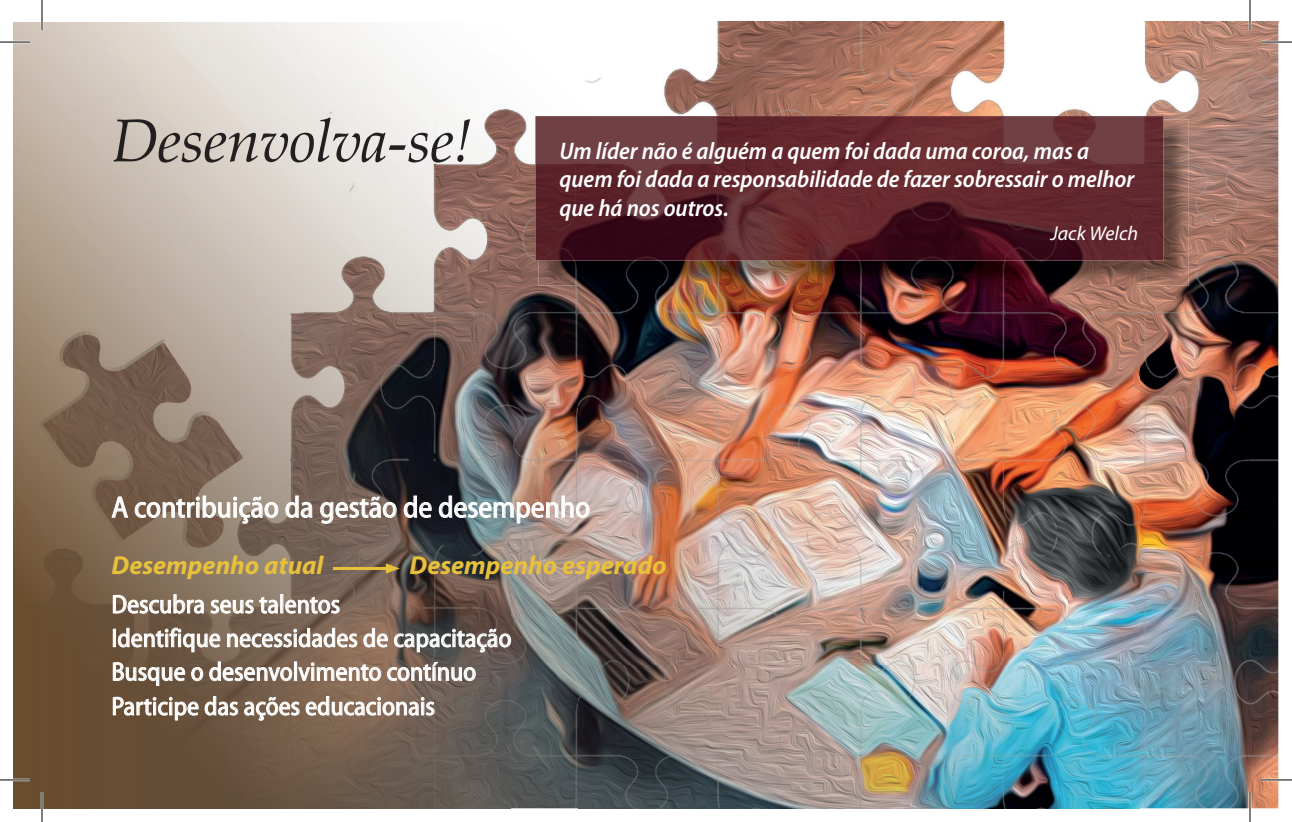
<style>
.page{position:relative;width:1292px;height:822px;background:#fff}
.page>*{position:absolute;margin:0;border:0;box-sizing:border-box;transform-origin:0 0}
.t1{font:italic 60px "Zapf Calligraphic 801 BT";color:#231f20}
.t2{font:semi-condensed 30px "Myriad Pro";color:#fff}
.t3{font:semi-condensed 26px/34px "Myriad Pro";color:#fff}
.t4{font:italic 700 26px "Myriad Pro";color:#e8c13c}
.t5{font:italic 600 semi-condensed 24px/28.8px "Myriad Pro";color:#fff}
.t6{font:italic 20px "Myriad Pro";color:#fff}
</style>
<div class="page">
<img style="left:14px;top:22px;width:495px;height:785px">
<img style="left:509px;top:22px;width:769px;height:142px">
<img style="left:509px;top:164px;width:70px;height:643px">
<img style="left:1139px;top:164px;width:139px;height:643px">
<img style="left:579px;top:285px;width:560px;height:522px">
<img style="left:538px;top:119px;width:650px;height:166px">
<img style="left:535px;top:116px;width:628px;height:144px">
<svg style="left:111px;top:483px;width:168px;height:60px"></svg>
<svg style="left:285px;top:488px;width:28px;height:30px"></svg>
<svg style="left:320px;top:496px;width:77px;height:36px"></svg>
<svg style="left:403px;top:488px;width:29px;height:30px"></svg>
<img style="left:438px;top:488px;width:152px;height:47px">
<hr style="left:333px;top:567px;width:56px;height:2px;background:#e8c13c">
<svg style="left:386px;top:563px;width:14px;height:10px"></svg>
<svg style="left:113px;top:594px;width:244px;height:57px"></svg>
<svg style="left:363px;top:627px;width:25px;height:20px"></svg>
<svg style="left:394px;top:628px;width:117px;height:24px"></svg>
<svg style="left:113px;top:662px;width:72px;height:23px"></svg>
<svg style="left:191px;top:666px;width:12px;height:14px"></svg>
<svg style="left:209px;top:661px;width:83px;height:20px"></svg>
<div style="left:294px;top:661px;width:3px;height:19px;border:1px solid #fff"></div>
<svg style="left:298px;top:662px;width:83px;height:22px"></svg>
<svg style="left:387px;top:661px;width:89px;height:20px"></svg>
<svg style="left:113px;top:696px;width:86px;height:28px"></svg>
<svg style="left:205px;top:695px;width:33px;height:20px"></svg>
<svg style="left:244px;top:696px;width:55px;height:24px"></svg>
<svg style="left:306px;top:695px;width:128px;height:21px"></svg>
<hr style="left:0;top:41px;width:30px;height:2px;background:#fff">
<hr style="left:1262px;top:41px;width:30px;height:2px;background:#fff">
<hr style="left:0;top:778px;width:30px;height:2px;background:#fff">
<hr style="left:1262px;top:778px;width:30px;height:2px;background:#fff">
<hr style="left:41px;top:0;width:2px;height:30px;background:#fff">
<hr style="left:41px;top:791px;width:2px;height:30px;background:#fff">
<hr style="left:1248px;top:0;width:3px;height:30px;background:#fff">
<hr style="left:1248px;top:791px;width:3px;height:30px;background:#fff">
<hr style="left:0;top:42px;width:30px;height:1px;background:#000">
<hr style="left:1262px;top:42px;width:30px;height:1px;background:#000">
<hr style="left:0;top:779px;width:30px;height:1px;background:#000">
<hr style="left:1262px;top:779px;width:30px;height:1px;background:#000">
<hr style="left:42px;top:0;width:1px;height:30px;background:#000">
<hr style="left:42px;top:791px;width:1px;height:30px;background:#000">
<hr style="left:1249px;top:0;width:1px;height:30px;background:#000">
<hr style="left:1249px;top:791px;width:1px;height:30px;background:#000">
<h1 class="t1" style="left:111px;top:104px;width:360px">Desenvolva-se!</h1>
<p class="t5" style="left:559px;top:136px;width:576px">Um líder não é alguém a quem foi dada uma coroa, mas a quem foi dada a responsabilidade de fazer sobressair o melhor que há nos outros.</p>
<p class="t6" style="left:1050px;top:221px;width:89px">Jack Welch</p>
<p class="t2" style="left:111px;top:490px;width:480px">A contribuição da gestão de desempenho</p>
<p class="t4" style="left:111px;top:547px;width:213px">Desempenho atual</p>
<p class="t4" style="left:409px;top:547px;width:259px">Desempenho esperado</p>
<p class="t3" style="left:111px;top:587px;width:401px">Descubra seus talentos<br>Identifique necessidades de capacitação Busque o desenvolvimento contínuo Participe das ações educacionais</p>
</div>
